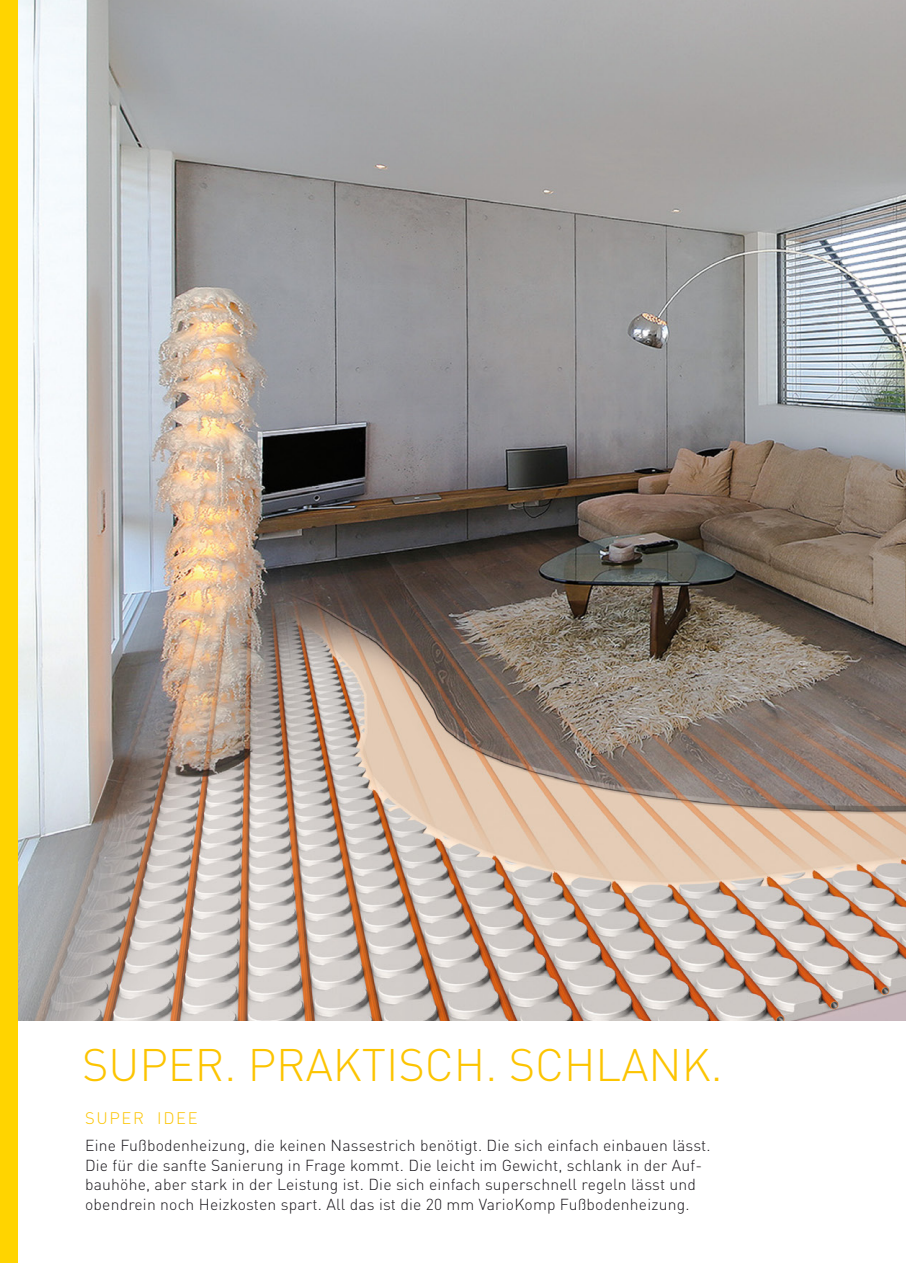
<style>
.page{position:relative;width:906px;height:1263px;background:#fff}
.page>*{position:absolute;margin:0;border:0;box-sizing:border-box;transform-origin:0 0}
.t1{font:300 45px "DIN Pro";color:#fcc400}
.t2{font:300 16.5px "DIN Pro";letter-spacing:.1em;color:#fcc400}
.t3{font:300 15.75px/19.5px "DIN Pro";letter-spacing:.01em;color:#1a171c}
</style>
<div class="page">
<img style="left:17px;top:0;width:889px;height:1020px">
<div style="left:0;top:0;width:17px;height:1263px;background:#ffd400"></div>
<h1 class="t1" style="left:82px;top:1030px;width:642px">SUPER. PRAKTISCH. SCHLANK.</h1>
<p class="t2" style="left:85px;top:1105px;width:114px">SUPER IDEE</p>
<p class="t3" style="left:85px;top:1134px;width:627px">Eine Fußbodenheizung, die keinen Nassestrich benötigt. Die sich einfach einbauen lässt.<br>Die für die sanfte Sanierung in Frage kommt. Die leicht im Gewicht, schlank in der Auf&shy;bauhöhe, aber stark in der Leistung ist. Die sich einfach superschnell regeln lässt und obendrein noch Heizkosten spart. All das ist die 20 mm VarioKomp Fußbodenheizung.</p>
</div>
